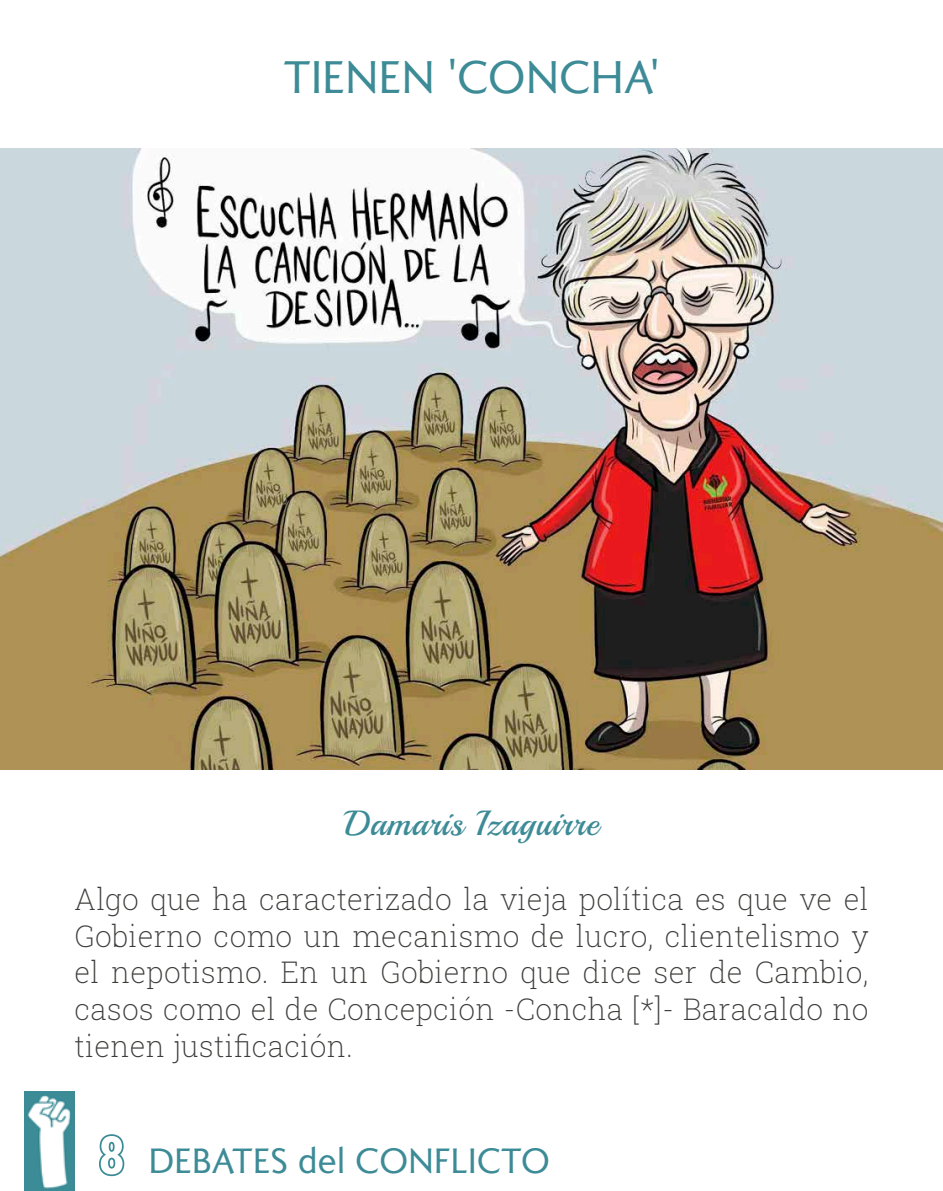
<style>
.page{position:relative;width:943px;height:1191px;background:#fff}
.page>*{position:absolute;margin:0;border:0;box-sizing:border-box;transform-origin:0 0}
.t1{font:45.5px "Romanica";letter-spacing:.01em;color:#3c8b96}
.t2{font:35px "Romanica";letter-spacing:.01em;color:#3c8b96}
.t3{font:35px "Playball";letter-spacing:.025em;color:#3c8b96}
.t4{font:200 29.75px/36.8px "Roboto Slab";letter-spacing:.01em;color:#3c3c3a;text-align:justify}
.s1{font-family:"Roboto Condensed";font-weight:700;font-size:52.5px}
</style>
<div class="page">
<img style="left:0;top:149px;width:943px;height:620px">
<img style="left:25px;top:1091px;width:49px;height:100px">
<h1 class="t1" style="left:284px;top:47px;width:377px">TIENEN 'CONCHA'</h1>
<p class="t3" style="left:344px;top:802px;width:256px">Damaris Izaguirre</p>
<p class="t4" style="left:74px;top:879px;width:795px">Algo que ha caracterizado la vieja política es que ve el Gobierno como un mecanismo de lucro, clientelismo y el nepotismo. En un Gobierno que dice ser de Cambio, casos como el de Concepción -Concha [*]- Baracaldo no tienen justificación.</p>
<p class="t2" style="left:99px;top:1137px;width:453px"><span class="s1">8</span> DEBATES del CONFLICTO</p>
</div>
